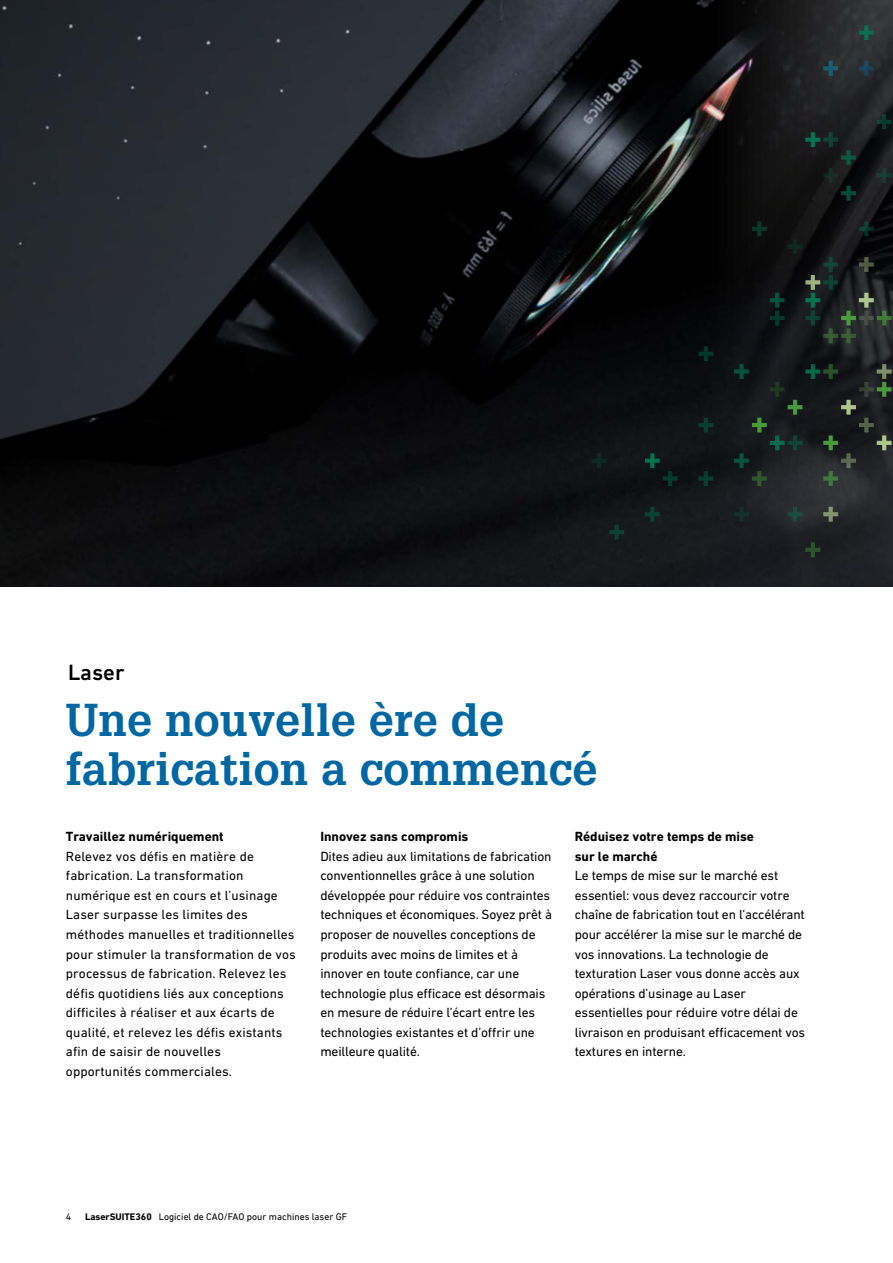
<style>
.page{position:relative;width:893px;height:1263px;background:#fff}
.page>*{position:absolute;margin:0;border:0;box-sizing:border-box;transform-origin:0 0}
.t1{font:700 45px/48.9px "Glypha LT Pro";letter-spacing:.005em;color:#0067a2}
.t2{font:500 22.5px "DIN Next W1 G";color:#000}
.t3{font:13.5px/19.5px "DIN Next W1 G";letter-spacing:-.01em;color:#000}
.t4{font:13.5px/19.5px "DIN Next W1 G";letter-spacing:.01em;color:#000}
.t5{font:700 13.5px/19.5px "DIN Next W1 G";color:#000}
.t6{font:9.75px "DIN Next W1 G";color:#000}
.s1{font-weight:700}
</style>
<div class="page">
<svg style="left:0;top:0;width:682px;height:587px;background:#16181d"></svg>
<img style="left:682px;top:0;width:211px;height:587px">
<svg style="left:823px;top:507px;width:15px;height:15px"></svg>
<svg style="left:805px;top:542px;width:15px;height:15px"></svg>
<svg style="left:591px;top:453px;width:15px;height:15px"></svg>
<svg style="left:698px;top:418px;width:15px;height:14px"></svg>
<svg style="left:698px;top:471px;width:15px;height:15px"></svg>
<svg style="left:788px;top:507px;width:14px;height:15px"></svg>
<svg style="left:734px;top:507px;width:15px;height:15px"></svg>
<svg style="left:609px;top:525px;width:15px;height:14px"></svg>
<svg style="left:645px;top:507px;width:15px;height:15px"></svg>
<svg style="left:645px;top:453px;width:33px;height:33px"></svg>
<svg style="left:698px;top:346px;width:15px;height:15px"></svg>
<svg style="left:734px;top:364px;width:158px;height:122px;background:#1d2523"></svg>
<svg style="left:752px;top:221px;width:140px;height:122px;background:#171d1b"></svg>
<svg style="left:805px;top:132px;width:51px;height:69px;background:#141e1c"></svg>
<svg style="left:859px;top:25px;width:15px;height:15px"></svg>
<svg style="left:877px;top:114px;width:15px;height:15px"></svg>
<svg style="left:877px;top:168px;width:15px;height:15px"></svg>
<svg style="left:823px;top:61px;width:15px;height:15px"></svg>
<svg style="left:859px;top:61px;width:15px;height:15px"></svg>
<h2 class="t2" style="left:68px;top:659px;width:58px">Laser</h2>
<h1 class="t1" style="left:66px;top:694px;width:533px">Une nouvelle ère de fabrication a commencé</h1>
<p class="t5" style="left:66px;top:827px;width:159px">Travaillez numériquement</p>
<p class="t4" style="left:66px;top:846px;width:231px">Relevez vos défis en matière de fabrication. La transformation numérique est en cours et l’usinage Laser surpasse les limites des méthodes manuelles et traditionnelles pour stimuler la transformation de vos processus de fabrication. Relevez les défis quotidiens liés aux conceptions difficiles à réaliser et aux écarts de qualité, et relevez les défis existants afin de saisir de nouvelles opportunités commerciales.</p>
<p class="t5" style="left:320px;top:827px;width:150px">Innovez sans compromis</p>
<p class="t3" style="left:320px;top:846px;width:233px">Dites adieu aux limitations de fabrication conventionnelles grâce à une solution développée pour réduire vos contraintes techniques et économiques. Soyez prêt à proposer de nouvelles conceptions de produits avec moins de limites et à innover en toute confiance, car une technologie plus efficace est désormais en mesure de réduire l’écart entre les technologies existantes et d’offrir une meilleure qualité.</p>
<p class="t5" style="left:575px;top:827px;width:181px">Réduisez votre temps de mise sur le marché</p>
<p class="t3" style="left:575px;top:866px;width:232px">Le temps de mise sur le marché est essentiel: vous devez raccourcir votre chaîne de fabrication tout en l’accélérant pour accélérer la mise sur le marché de vos innovations. La technologie de texturation Laser vous donne accès aux opérations d’usinage au Laser essentielles pour réduire votre délai de livraison en produisant efficacement vos textures en interne.</p>
<p class="t6" style="left:66px;top:1211px;width:7px">4</p>
<p class="t6" style="left:85px;top:1211px;width:264px"><span class="s1">LaserSUITE360</span> Logiciel de CAO/FAO pour machines laser GF</p>
</div>
